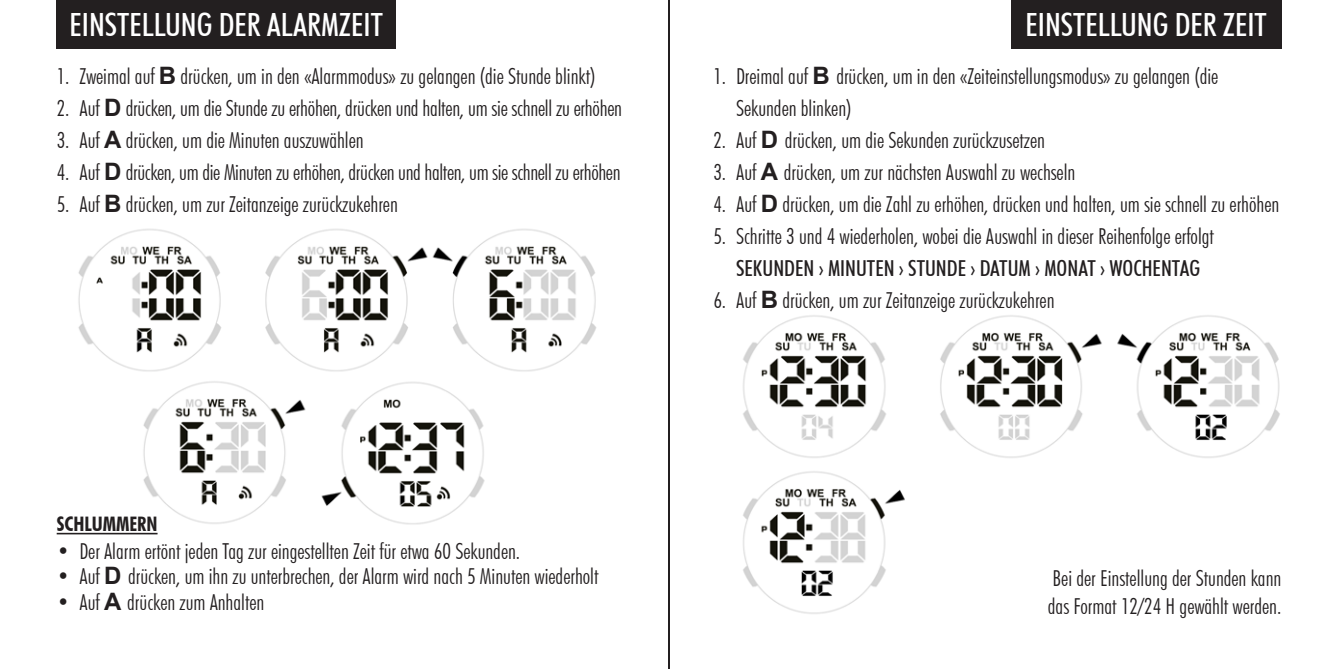
<style>
.page{position:relative;width:1338px;height:669px;background:#fff}
.page>*{position:absolute;margin:0;border:0;box-sizing:border-box;transform-origin:0 0}
.t1{font:500 condensed 32px "Futura BT";color:#fff}
.t2{font:300 condensed 22px/32px "Futura BT";color:#231f20}
.t3{font:500 condensed 22px "Futura BT";color:#231f20}
.titres{font:700 condensed 20px "Futura BT";color:#231f20}
.s1{font-family:"Arial";font-weight:700;font-stretch:normal;font-size:24px}
</style>
<div class="page">
<img style="left:78px;top:229px;width:143px;height:143px">
<img style="left:143px;top:381px;width:342px;height:144px">
<img style="left:743px;top:315px;width:143px;height:143px">
<img style="left:265px;top:229px;width:332px;height:143px">
<img style="left:940px;top:315px;width:340px;height:143px">
<img style="left:743px;top:471px;width:162px;height:143px">
<hr style="left:668px;top:0;width:2px;height:669px;background:#231f20">
<div style="left:57px;top:0;width:339px;height:48px;background:#231f20"></div>
<div style="left:1011px;top:0;width:270px;height:48px;background:#231f20"></div>
<hr style="left:57px;top:533px;width:101px;height:1px;background:#231f20">
<p class="t1" style="left:70px;top:5px;width:315px">EINSTELLUNG DER ALARMZEIT</p>
<p class="t1" style="left:1026px;top:5px;width:243px">EINSTELLUNG DER ZEIT</p>
<p class="t2" style="left:736px;top:60px;width:484px;text-indent:-23px">1. Dreimal auf <span class="s1">B</span> drücken, um in den «Zeiteinstellungsmodus» zu gelangen (die<br>Sekunden blinken)</p>
<p class="t2" style="left:713px;top:124px;width:333px">2. Auf <span class="s1">D</span> drücken, um die Sekunden zurückzusetzen</p>
<p class="t2" style="left:713px;top:156px;width:364px">3. Auf <span class="s1">A</span> drücken, um zur nächsten Auswahl zu wechseln</p>
<p class="t2" style="left:713px;top:188px;width:567px">4. Auf <span class="s1">D</span> drücken, um die Zahl zu erhöhen, drücken und halten, um sie schnell zu erhöhen</p>
<p class="t2" style="left:713px;top:220px;width:502px">5. Schritte 3 und 4 wiederholen, wobei die Auswahl in dieser Reihenfolge erfolgt</p>
<p class="t3" style="left:736px;top:254px;width:466px">SEKUNDEN › MINUTEN › STUNDE › DATUM › MONAT › WOCHENTAG</p>
<p class="t2" style="left:713px;top:284px;width:343px">6. Auf <span class="s1">B</span> drücken, um zur Zeitanzeige zurückzukehren</p>
<p class="t2" style="left:57px;top:60px;width:540px">1. Zweimal auf <span class="s1">B</span> drücken, um in den «Alarmmodus» zu gelangen (die Stunde blinkt)</p>
<p class="t2" style="left:57px;top:92px;width:567px">2. Auf <span class="s1">D</span> drücken, um die Stunde zu erhöhen, drücken und halten, um sie schnell zu erhöhen</p>
<p class="t2" style="left:57px;top:124px;width:309px">3. Auf <span class="s1">A</span> drücken, um die Minuten auszuwählen</p>
<p class="t2" style="left:57px;top:156px;width:565px">4. Auf <span class="s1">D</span> drücken, um die Minuten zu erhöhen, drücken und halten, um sie schnell zu erhöhen</p>
<p class="t2" style="left:57px;top:188px;width:343px">5. Auf <span class="s1">B</span> drücken, um zur Zeitanzeige zurückzukehren</p>
<p class="titres" style="left:57px;top:511px;width:102px">SCHLUMMERN</p>
<p class="t2" style="left:57px;top:535px;width:465px">• Der Alarm ertönt jeden Tag zur eingestellten Zeit für etwa 60 Sekunden.</p>
<p class="t2" style="left:57px;top:560px;width:543px">• Auf <span class="s1">D</span> drücken, um ihn zu unterbrechen, der Alarm wird nach 5 Minuten wiederholt</p>
<p class="t2" style="left:57px;top:586px;width:209px">• Auf <span class="s1">A</span> drücken zum Anhalten</p>
<p class="t2" style="left:1048px;top:564px;width:235px;line-height:28px">Bei der Einstellung der Stunden kann das Format 12/24 H gewählt werden.</p>
</div>
